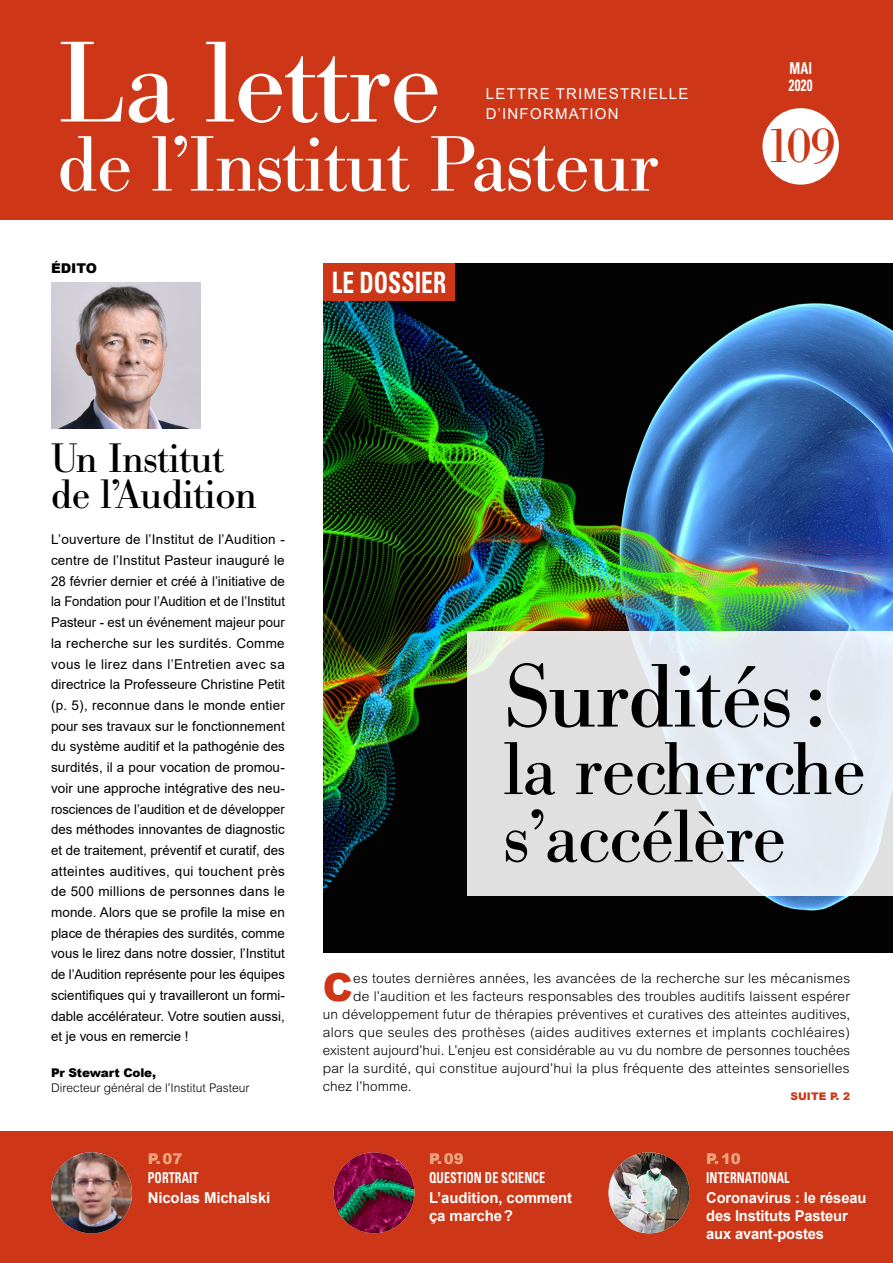
<style>
.page{position:relative;width:893px;height:1263px;background:#fff}
.page>*{position:absolute;margin:0;border:0;box-sizing:border-box;transform-origin:0 0}
.t1{font:112.95px "Bodoni BE";letter-spacing:-.01em;color:#fff}
.t2{font:88.5px "Bodoni BE";letter-spacing:-.01em;color:#000}
.t3{font:77.1px "Bodoni BE";letter-spacing:-.01em;color:#fff}
.t4{font:73.5px/67.5px "Bodoni BE";letter-spacing:-.01em;color:#000}
.t5{font:48.6px "Bodoni BE";color:#cd3616}
.t6{font:40.5px/36px "Bodoni BE";letter-spacing:-.01em;color:#000}
.t7{font:900 38.7px "Arial";color:#cd3616}
.t8{font:700 condensed 29.4px "Univers LT Std";color:#fff;scale:.8 1}
.t9{font:700 condensed 16.2px/16.2px "Univers LT Std";letter-spacing:.01em;color:#fff;scale:.8 1}
.t10{font:700 15px/17.7px "Arial";letter-spacing:-.01em;color:#fff}
.t11{font:700 condensed 15px "Univers LT Std";letter-spacing:.01em;color:#fff;scale:.8 1}
.t12{font:15px/19.5px "Arial";letter-spacing:.085em;color:#fff}
.t13{font:900 14.85px "Arial";color:#eaa580}
.t14{font:13.5px/20.7px "Arial";color:#000;text-align:justify}
.t15{font:300 13.5px "Arial MT Std";letter-spacing:.015em;color:#000}
.t16{font:900 13.5px "Arial";color:#000}
.t17{font:300 12px "Arial MT Std";color:#000}
.t18{font:900 12px "Arial";letter-spacing:-.015em;color:#000}
.t19{font:900 10.5px "Arial";letter-spacing:.01em;color:#cd3616}
</style>
<div class="page">
<div style="left:0;top:1131px;width:893px;height:132px;background:#cd3616"></div>
<div style="left:0;top:0;width:893px;height:220px;background:#cd3616"></div>
<img style="left:323px;top:264px;width:570px;height:688px">
<svg style="left:468px;top:631px;width:425px;height:265px;background:#e2e5e8"></svg>
<div style="left:762px;top:108px;width:77px;height:77px;background:#fff;border-radius:50%"></div>
<img style="left:51px;top:283px;width:150px;height:146px">
<div style="left:323px;top:264px;width:132px;height:37px;background:#cd3616"></div>
<img style="left:334px;top:1152px;width:80px;height:81px;border-radius:40px">
<img style="left:51px;top:1152px;width:81px;height:81px;border-radius:40px">
<img style="left:609px;top:1152px;width:81px;height:81px;border-radius:40px">
<h1 class="t1" style="left:57px;top:18px;width:385px">La lettre</h1>
<h3 class="t3" style="left:57px;top:120px;width:603px">de l’Institut Pasteur</h3>
<p class="t12" style="left:486px;top:84px;width:204px">LETTRE TRIMESTRIELLE<br>D’INFORMATION</p>
<p class="t16" style="left:51px;top:259px;width:48px">ÉDITO</p>
<h3 class="t8" style="left:332px;top:265px;width:145px">LE DOSSIER</h3>
<p class="t9" style="left:789px;top:61px;width:31px">MAI<br>2020</p>
<h3 class="t5" style="left:766px;top:118px;width:72px">109</h3>
<h3 class="t6" style="left:51px;top:442px;width:208px">Un Institut de l’Audition</h3>
<p class="t14" style="left:51px;top:529px;width:235px">L’ouverture de l’Institut de l’Audition - centre de l’Institut Pasteur inauguré le 28 février dernier et créé à l’initiative de la Fondation pour l’Audition et de l’Institut Pasteur - est un événement majeur pour la recherche sur les surdités. Comme vous le lirez dans l’Entretien avec sa directrice la Professeure Christine Petit (p. 5), reconnue dans le monde entier pour ses travaux sur le fonctionnement du système auditif et la pathogénie des surdités, il a pour vocation de promou&shy;voir une approche intégrative des neu&shy;rosciences de l’audition et de développer des méthodes innovantes de diagnostic et de traitement, préventif et curatif, des atteintes auditives, qui touchent près de 500 millions de personnes dans le monde. Alors que se profile la mise en place de thérapies des surdités, comme vous le lirez dans notre dossier, l’Institut de l’Audition représente pour les équipes scientifiques qui y travailleront un formi&shy;dable accélérateur. Votre soutien aussi, et je vous en remercie !</p>
<p class="t18" style="left:51px;top:1064px;width:107px">Pr Stewart Cole,</p>
<p class="t17" style="left:51px;top:1081px;width:200px">Directeur général de l’Institut Pasteur</p>
<p class="t13" style="left:148px;top:1148px;width:36px">P.07</p>
<p class="t11" style="left:148px;top:1168px;width:65px">PORTRAIT</p>
<p class="t10" style="left:148px;top:1189px;width:124px">Nicolas Michalski</p>
<h2 class="t2" style="left:503px;top:646px;width:324px">Surdités:</h2>
<h3 class="t4" style="left:503px;top:737px;width:364px">la recherche s’accélère</h3>
<h3 class="t7" style="left:323px;top:959px;width:32px">C</h3>
<p class="t15" style="left:353px;top:971px;width:498px">es toutes dernières années, les avancées de la recherche sur les mécanismes</p>
<p class="t15" style="left:353px;top:989px;width:498px">de l’audition et les facteurs responsables des troubles auditifs laissent espérer</p>
<p class="t15" style="left:323px;top:1007px;width:529px">un développement futur de thérapies préventives et curatives des atteintes auditives,</p>
<p class="t15" style="left:323px;top:1025px;width:529px">alors que seules des prothèses (aides auditives externes et implants cochléaires)</p>
<p class="t15" style="left:323px;top:1043px;width:529px">existent aujourd’hui. L’enjeu est considérable au vu du nombre de personnes touchées</p>
<p class="t15" style="left:323px;top:1061px;width:528px">par la surdité, qui constitue aujourd’hui la plus fréquente des atteintes sensorielles</p>
<p class="t15" style="left:323px;top:1079px;width:90px">chez l’homme.</p>
<p class="t19" style="left:790px;top:1089px;width:61px">SUITE P. 2</p>
<p class="t13" style="left:429px;top:1148px;width:36px">P.09</p>
<p class="t11" style="left:429px;top:1168px;width:147px">QUESTION DE SCIENCE</p>
<p class="t10" style="left:429px;top:1189px;width:145px">L’audition, comment ça marche?</p>
<p class="t13" style="left:706px;top:1148px;width:36px">P.10</p>
<p class="t11" style="left:706px;top:1168px;width:106px">INTERNATIONAL</p>
<p class="t10" style="left:706px;top:1189px;width:162px">Coronavirus : le réseau des Instituts Pasteur aux avant-postes</p>
</div>
